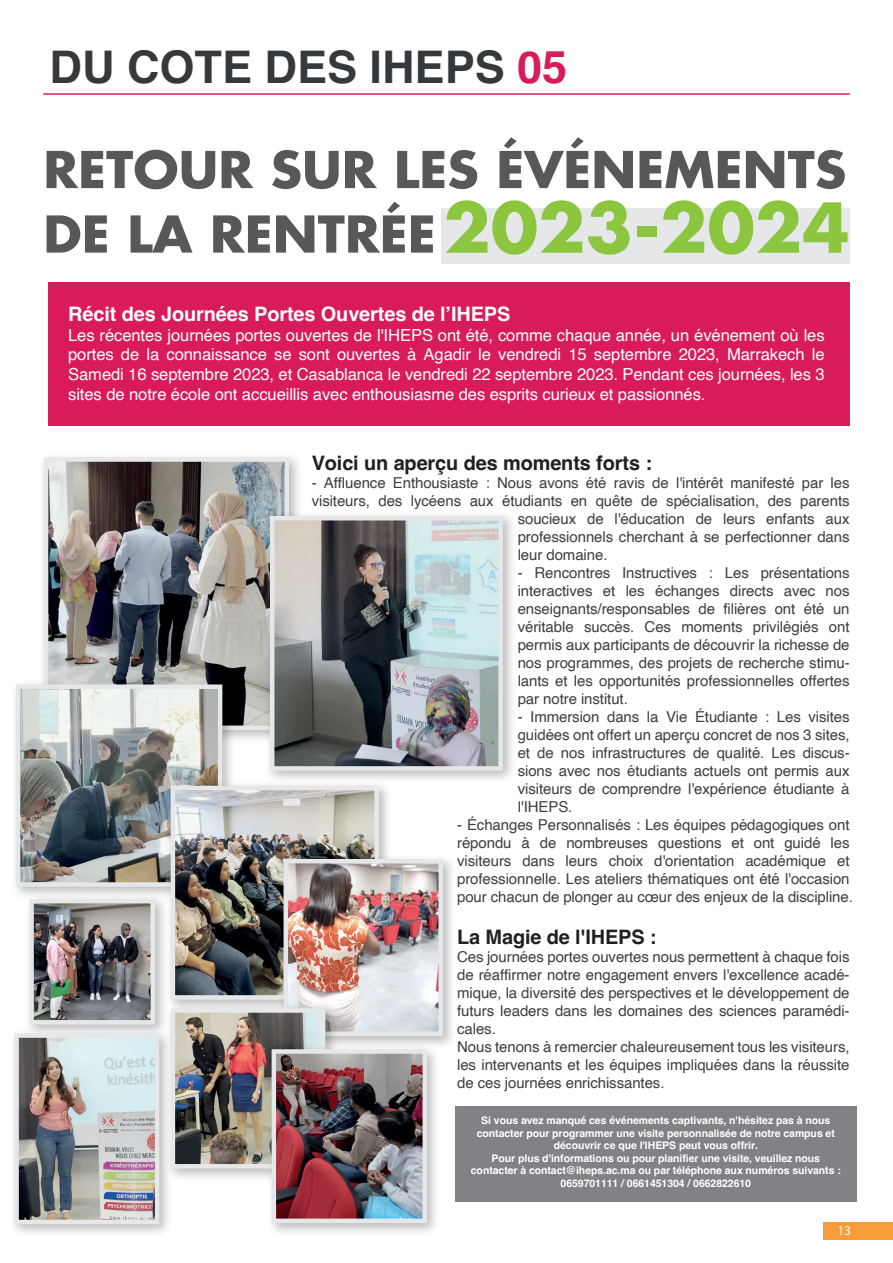
<style>
.page{position:relative;width:893px;height:1263px;background:#fff}
.page>*{position:absolute;margin:0;border:0;box-sizing:border-box;transform-origin:0 0}
.t1{font:700 49.35px/64.5px "Futura LT Pro";color:#57585a}
.t2{font:700 45px "Helvetica";color:#36393c}
.t3{font:700 19.95px "Helvetica";letter-spacing:-.005em;color:#231f20}
.t4{font:700 19.95px "Helvetica";letter-spacing:-.005em;color:#fff}
.t5{font:16.65px/20px "Helvetica";letter-spacing:-.005em;color:#fff;text-align:justify}
.t6{font:15px/18px "Helvetica";letter-spacing:-.005em;color:#3e3e3f;text-align:justify}
.t7{font:13.5px "Myriad Pro";color:#fff}
.t8{font:700 10.5px/12.6px "Helvetica";letter-spacing:-.005em;color:#fff;text-align:center}
.s1{color:#d91a5b}
.s2{font-size:66.75px;color:#8bc63e}
</style>
<div class="page">
<div style="left:48px;top:282px;width:802px;height:144px;background:#d91a5b"></div>
<div style="left:455px;top:1106px;width:402px;height:95px;background:#808285"></div>
<div style="left:441px;top:209px;width:409px;height:55px;background:#e6e7e9"></div>
<div style="left:823px;top:1222px;width:70px;height:18px;background:#f89c3b"></div>
<hr style="left:43px;top:93px;width:807px;height:2px;background:#d91a5b">
<img style="left:49px;top:462px;width:235px;height:263px">
<div style="left:44px;top:457px;width:245px;height:273px;border:4px solid #e6e7e9"></div>
<img style="left:260px;top:499px;width:252px;height:280px">
<img style="left:275px;top:521px;width:223px;height:245px">
<div style="left:270px;top:516px;width:233px;height:255px;border:4px solid #e6e7e9"></div>
<img style="left:15px;top:648px;width:227px;height:246px">
<img style="left:21px;top:689px;width:196px;height:193px">
<div style="left:16px;top:684px;width:206px;height:203px;border:4px solid #e6e7e9"></div>
<img style="left:162px;top:765px;width:235px;height:123px">
<img style="left:176px;top:791px;width:198px;height:204px">
<div style="left:171px;top:786px;width:208px;height:214px;border:4px solid #e6e7e9"></div>
<img style="left:21px;top:888px;width:151px;height:135px">
<img style="left:34px;top:904px;width:116px;height:115px">
<div style="left:29px;top:899px;width:126px;height:125px;border:4px solid #e6e7e9"></div>
<div style="left:283px;top:799px;width:17px;height:7px;border:4px solid #e6e7e9"></div>
<img style="left:19px;top:1038px;width:135px;height:181px">
<div style="left:14px;top:1033px;width:145px;height:191px;border:4px solid #e6e7e9"></div>
<img style="left:275px;top:829px;width:177px;height:215px">
<img style="left:289px;top:864px;width:149px;height:167px">
<div style="left:284px;top:859px;width:159px;height:177px;border:4px solid #e6e7e9"></div>
<img style="left:162px;top:1000px;width:181px;height:188px">
<img style="left:176px;top:1013px;width:144px;height:150px">
<div style="left:171px;top:1008px;width:154px;height:160px;border:4px solid #e6e7e9"></div>
<img style="left:263px;top:1038px;width:182px;height:195px">
<img style="left:277px;top:1054px;width:145px;height:164px">
<div style="left:272px;top:1049px;width:155px;height:174px;border:4px solid #e6e7e9"></div>
<h2 class="t2" style="left:50px;top:40px;width:519px">DU COTE DES IHEPS <span class="s1">05</span></h2>
<h1 class="t1" style="left:43px;top:136px;width:808px">RETOUR SUR LES ÉVÉNEMENTS<br>DE LA RENTRÉE<span class="s2">2023-2024</span></h1>
<h3 class="t4" style="left:68px;top:301px;width:444px">Récit des Journées Portes Ouvertes de l’IHEPS</h3>
<p class="t5" style="left:68px;top:325px;width:758px">Les récentes journées portes ouvertes de l'IHEPS ont été, comme chaque année, un événement où les portes de la connaissance se sont ouvertes à Agadir le vendredi 15 septembre 2023, Marrakech le Samedi 16 septembre 2023, et Casablanca le vendredi 22 septembre 2023. Pendant ces journées, les 3 sites de notre école ont accueillis avec enthousiasme des esprits curieux et passionnés.</p>
<h3 class="t3" style="left:312px;top:451px;width:342px">Voici un aperçu des moments forts :</h3>
<p class="t6" style="left:312px;top:475px;width:539px">- Affluence Enthousiaste : Nous avons été ravis de l'intérêt manifesté par les</p>
<p class="t6" style="left:312px;top:493px;width:539px">visiteurs, des lycéens aux étudiants en quête de spécialisation, des parents</p>
<p class="t6" style="left:518px;top:511px;width:333px">soucieux de l'éducation de leurs enfants aux</p>
<p class="t6" style="left:518px;top:529px;width:333px">professionnels cherchant à se perfectionner dans</p>
<p class="t6" style="left:518px;top:547px;width:91px">leur domaine.</p>
<p class="t6" style="left:518px;top:565px;width:333px">- Rencontres Instructives : Les présentations interactives et les échanges directs avec nos enseignants/responsables de filières ont été un véritable succès. Ces moments privilégiés ont permis aux participants de découvrir la richesse de nos programmes, des projets de recherche stimu&shy;lants et les opportunités professionnelles offertes par notre institut.</p>
<p class="t6" style="left:518px;top:709px;width:333px">- Immersion dans la Vie Étudiante : Les visites guidées ont offert un aperçu concret de nos 3 sites, et de nos infrastructures de qualité. Les discus&shy;sions avec nos étudiants actuels ont permis aux visiteurs de comprendre l'expérience étudiante à l'IHEPS.</p>
<p class="t6" style="left:457px;top:817px;width:397px;text-align:left">- Échanges Personnalisés : Les équipes pédagogiques ont répondu à de nombreuses questions et ont guidé les visiteurs dans leurs choix d'orientation académique et professionnelle. Les ateliers thématiques ont été l'occasion pour chacun de plonger au cœur des enjeux de la discipline.</p>
<h3 class="t3" style="left:457px;top:925px;width:201px">La Magie de l'IHEPS :</h3>
<p class="t6" style="left:457px;top:948px;width:394px;text-align:left">Ces journées portes ouvertes nous permettent à chaque fois de réaffirmer notre engagement envers l'excellence acadé&shy;mique, la diversité des perspectives et le développement de futurs leaders dans les domaines des sciences paramédi&shy;cales.<br>Nous tenons à remercier chaleureusement tous les visiteurs, les intervenants et les équipes impliquées dans la réussite de ces journées enrichissantes.</p>
<p class="t8" style="left:471px;top:1115px;width:371px">Si vous avez manqué ces événements captivants, n'hésitez pas à nous contacter pour programmer une visite personnalisée de notre campus et découvrir ce que l'IHEPS peut vous offrir.<br>Pour plus d'informations ou pour planifier une visite, veuillez nous contacter à contact@iheps.ac.ma ou par téléphone aux numéros suivants :<br>0659701111 / 0661451304 / 0662822610</p>
<p class="t7" style="left:837px;top:1222px;width:15px">13</p>
</div>
